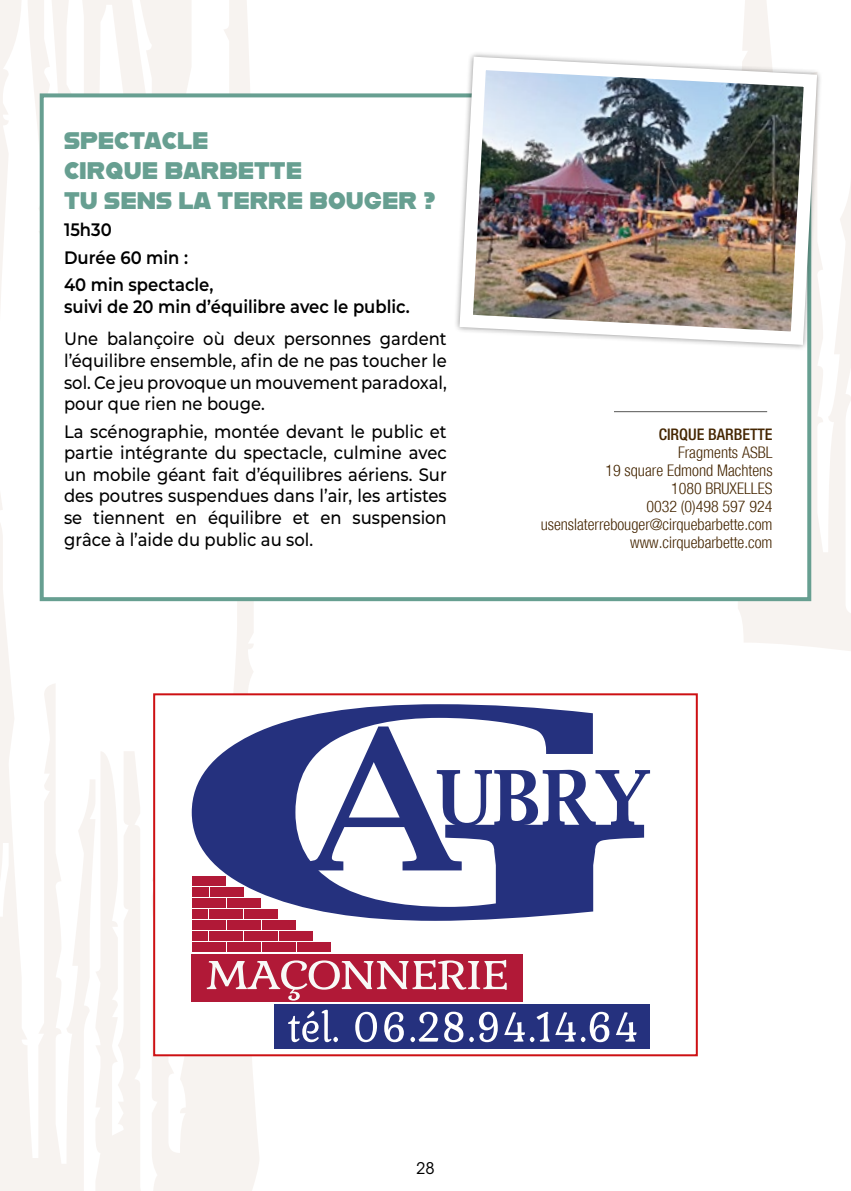
<style>
.page{position:relative;width:851px;height:1191px;background:#fff}
.page>*{position:absolute;margin:0;border:0;box-sizing:border-box;transform-origin:0 0}
.t1{font:24px/30px "Alfarn";color:#679f91;scale:.95 1}
.t2{font:500 18px/21.6px "Montserrat";color:#000;text-align:justify;scale:.91 1}
.t3{font:600 18px/27.2px "Montserrat";color:#000;scale:.91 1}
.t4{font:300 condensed 16px/18px "Helvetica Neue";color:#442500;text-align:right}
.t5{font:500 condensed 16px "Helvetica Neue";color:#442500}
.t6{font:16px "ITC Avant Garde Std";color:#000}
</style>
<div class="page">
<svg style="left:0;top:0;width:259px;height:1191px"></svg>
<svg style="left:721px;top:0;width:129px;height:651px"></svg>
<div style="left:154px;top:694px;width:542px;height:361px;background:#fff"></div>
<svg style="left:192px;top:704px;width:402px;height:216px;fill:#25317e"></svg>
<svg style="left:305px;top:726px;width:345px;height:144px"></svg>
<div style="left:274px;top:1004px;width:375px;height:45px;background:#25317e"></div>
<svg style="left:288px;top:1009px;width:50px;height:33px"></svg>
<svg style="left:355px;top:1011px;width:22px;height:31px"></svg>
<svg style="left:384px;top:1011px;width:20px;height:31px"></svg>
<svg style="left:410px;top:1011px;width:28px;height:31px"></svg>
<svg style="left:444px;top:1011px;width:19px;height:31px"></svg>
<svg style="left:469px;top:1011px;width:28px;height:31px"></svg>
<svg style="left:504px;top:1011px;width:45px;height:31px"></svg>
<svg style="left:555px;top:1011px;width:54px;height:31px"></svg>
<svg style="left:616px;top:1012px;width:20px;height:29px"></svg>
<div style="left:192px;top:942px;width:33px;height:10px;background:#b11937"></div>
<div style="left:227px;top:942px;width:33px;height:10px;background:#b11937"></div>
<div style="left:262px;top:942px;width:33px;height:10px;background:#b11937"></div>
<div style="left:297px;top:942px;width:33px;height:10px;background:#b11937"></div>
<div style="left:192px;top:931px;width:16px;height:10px;background:#b11937"></div>
<div style="left:209px;top:931px;width:34px;height:10px;background:#b11937"></div>
<div style="left:244px;top:931px;width:33px;height:10px;background:#b11937"></div>
<div style="left:279px;top:931px;width:34px;height:10px;background:#b11937"></div>
<div style="left:192px;top:920px;width:33px;height:10px;background:#b11937"></div>
<div style="left:227px;top:920px;width:33px;height:10px;background:#b11937"></div>
<div style="left:262px;top:920px;width:33px;height:10px;background:#b11937"></div>
<div style="left:192px;top:909px;width:15px;height:10px;background:#b11937"></div>
<div style="left:209px;top:909px;width:33px;height:10px;background:#b11937"></div>
<div style="left:244px;top:909px;width:33px;height:10px;background:#b11937"></div>
<div style="left:192px;top:898px;width:33px;height:10px;background:#b11937"></div>
<div style="left:227px;top:898px;width:34px;height:10px;background:#b11937"></div>
<div style="left:192px;top:887px;width:16px;height:10px;background:#b11937"></div>
<div style="left:210px;top:887px;width:33px;height:10px;background:#b11937"></div>
<div style="left:192px;top:876px;width:33px;height:10px;background:#b11937"></div>
<div style="left:192px;top:955px;width:330px;height:47px;background:#b11937"></div>
<svg style="left:206px;top:959px;width:300px;height:41px"></svg>
<div style="left:153px;top:693px;width:544px;height:363px;border:2px solid #cd1013"></div>
<div style="left:40px;top:93px;width:771px;height:508px;background:#fff;border:4px solid #679f91"></div>
<img style="left:452px;top:50px;width:371px;height:302px">
<hr style="left:614px;top:411px;width:153px;height:1px;background:#565655">
<h1 class="t1" style="left:64px;top:124px;width:393px">SPECTACLE<br>CIRQUE BARBETTE<br>TU SENS LA TERRE BOUGER ?</h1>
<p class="t3" style="left:64px;top:215px;width:165px">15h30<br>Durée 60 min :<br>40 min spectacle,</p>
<p class="t3" style="left:64px;top:292px;width:381px">suivi de 20 min d’équilibre avec le public.</p>
<p class="t2" style="left:64px;top:327px;width:422px">Une balançoire où deux personnes gardent l’équilibre ensemble, afin de ne pas toucher le sol. Ce jeu provoque un mouvement paradoxal, pour que rien ne bouge.</p>
<p class="t2" style="left:64px;top:419px;width:422px">La scénographie, montée devant le public et partie intégrante du spectacle, culmine avec un mobile géant fait d’équilibres aériens. Sur des poutres suspendues dans l’air, les artistes se tiennent en équilibre et en suspension grâce à l’aide du public au sol.</p>
<p class="t5" style="left:658px;top:425px;width:115px">CIRQUE BARBETTE</p>
<p class="t4" style="left:540px;top:443px;width:233px">Fragments ASBL<br>19 square Edmond Machtens<br>1080 BRUXELLES<br>0032 (0)498 597 924 usenslaterrebouger@cirquebarbette.com www.cirquebarbette.com</p>
<p class="t6" style="left:416px;top:1159px;width:20px">28</p>
</div>
